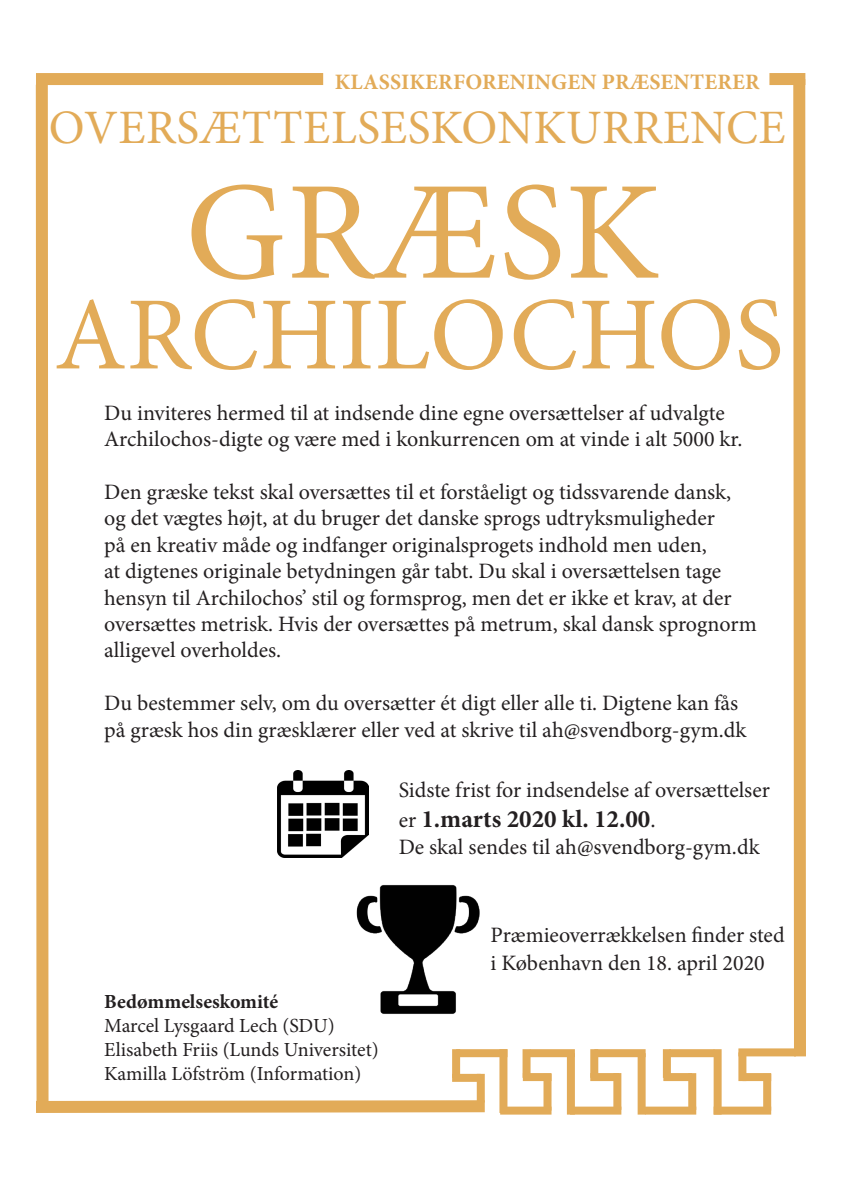
<style>
.page{position:relative;width:842px;height:1191px;background:#fff}
.page>*{position:absolute;margin:0;border:0;box-sizing:border-box;transform-origin:0 0}
.t1{font:140px "Minion Pro";letter-spacing:.01em;color:#e2ab58}
.t2{font:104px "Minion Pro";color:#e2ab58}
.t3{font:48px "Minion Pro";letter-spacing:.01em;color:#e2ab58}
.t4{font:700 25px "Minion Pro";color:#231f20}
.t5{font:22px/26.4px "Minion Pro";color:#231f20}
.t6{font:700 22px "Minion Pro";letter-spacing:.01em;color:#e2ab58}
.t7{font:20px "Minion Pro";letter-spacing:-.005em;color:#231f20}
.t8{font:700 20px "Minion Pro";color:#231f20}
.s1{font-weight:400;font-size:22px}
.s2{font-weight:400;font-size:23px}
</style>
<div class="page">
<svg style="left:787px;top:73px;width:19px;height:984px"></svg>
<svg style="left:35px;top:73px;width:462px;height:1040px"></svg>
<div style="left:456px;top:1049px;width:51px;height:8px;background:#e2ab58"></div>
<div style="left:499px;top:1049px;width:8px;height:64px;background:#e2ab58"></div>
<div style="left:477px;top:1073px;width:8px;height:29px;background:#e2ab58"></div>
<div style="left:452px;top:1073px;width:29px;height:8px;background:#e2ab58"></div>
<div style="left:452px;top:1049px;width:8px;height:28px;background:#e2ab58"></div>
<div style="left:500px;top:1106px;width:51px;height:8px;background:#e2ab58"></div>
<div style="left:543px;top:1073px;width:8px;height:37px;background:#e2ab58"></div>
<div style="left:523px;top:1073px;width:28px;height:8px;background:#e2ab58"></div>
<div style="left:522px;top:1049px;width:8px;height:28px;background:#e2ab58"></div>
<div style="left:530px;top:1049px;width:45px;height:8px;background:#e2ab58"></div>
<div style="left:567px;top:1053px;width:8px;height:61px;background:#e2ab58"></div>
<div style="left:570px;top:1106px;width:51px;height:8px;background:#e2ab58"></div>
<div style="left:613px;top:1073px;width:8px;height:36px;background:#e2ab58"></div>
<div style="left:590px;top:1073px;width:29px;height:8px;background:#e2ab58"></div>
<div style="left:590px;top:1049px;width:8px;height:28px;background:#e2ab58"></div>
<div style="left:594px;top:1049px;width:52px;height:8px;background:#e2ab58"></div>
<div style="left:638px;top:1053px;width:8px;height:61px;background:#e2ab58"></div>
<div style="left:645px;top:1106px;width:51px;height:8px;background:#e2ab58"></div>
<div style="left:688px;top:1073px;width:8px;height:36px;background:#e2ab58"></div>
<div style="left:663px;top:1073px;width:29px;height:8px;background:#e2ab58"></div>
<div style="left:663px;top:1049px;width:8px;height:28px;background:#e2ab58"></div>
<div style="left:669px;top:1049px;width:45px;height:8px;background:#e2ab58"></div>
<div style="left:714px;top:1049px;width:8px;height:65px;background:#e2ab58"></div>
<div style="left:714px;top:1106px;width:57px;height:8px;background:#e2ab58"></div>
<div style="left:763px;top:1073px;width:8px;height:37px;background:#e2ab58"></div>
<div style="left:742px;top:1073px;width:29px;height:8px;background:#e2ab58"></div>
<div style="left:738px;top:1052px;width:8px;height:29px;background:#e2ab58"></div>
<div style="left:738px;top:1048px;width:58px;height:8px;background:#e2ab58"></div>
<div style="left:769px;top:73px;width:36px;height:12px;background:#e2ab58"></div>
<img style="left:321px;top:865px;width:176px;height:170px">
<img style="left:278px;top:770px;width:90px;height:88px">
<p class="t6" style="left:335px;top:66px;width:426px">KLASSIKERFORENINGEN PRÆSENTERER</p>
<p class="t3" style="left:49px;top:96px;width:739px">OVERSÆTTELSESKONKURRENCE</p>
<p class="t1" style="left:185px;top:139px;width:475px">GRÆSK</p>
<p class="t2" style="left:55px;top:265px;width:731px">ARCHILOCHOS</p>
<p class="t5" style="left:104px;top:400px;width:640px">Du inviteres hermed til at indsende dine egne oversættelser af udvalgte<br>Archilochos-digte og være med i konkurrencen om at vinde i alt 5000 kr.</p>
<p class="t5" style="left:104px;top:479px;width:654px">Den græske tekst skal oversættes til et forståeligt og tidssvarende dansk, og det vægtes højt, at du bruger det danske sprogs udtryksmuligheder<br>på en kreativ måde og indfanger originalsprogets indhold men uden,<br>at digtenes originale betydningen går tabt. Du skal i oversættelsen tage hensyn til Archilochos’ stil og formsprog, men det er ikke et krav, at der oversættes metrisk. Hvis der oversættes på metrum, skal dansk sprognorm alligevel overholdes.</p>
<p class="t5" style="left:104px;top:690px;width:644px">Du bestemmer selv, om du oversætter ét digt eller alle ti. Digtene kan fås på græsk hos din græsklærer eller ved at skrive til ah@svendborg-gym.dk</p>
<p class="t5" style="left:399px;top:777px;width:373px">Sidste frist for indsendelse af oversættelser</p>
<p class="t4" style="left:399px;top:801px;width:259px"><span class="s1">er</span> 1.marts 2020 kl. 12.00<span class="s2">.</span></p>
<p class="t5" style="left:399px;top:833px;width:362px">De skal sendes til ah@svendborg-gym.dk</p>
<p class="t8" style="left:104px;top:987px;width:176px">Bedømmelseskomité</p>
<p class="t7" style="left:104px;top:1012px;width:232px">Marcel Lysgaard Lech (SDU)</p>
<p class="t7" style="left:104px;top:1036px;width:276px">Elisabeth Friis (Lunds Universitet)</p>
<p class="t7" style="left:104px;top:1060px;width:259px">Kamilla Löfström (Information)</p>
<p class="t5" style="left:491px;top:921px;width:296px;line-height:27.6px">Præmieoverrækkelsen finder sted i København den 18. april 2020</p>
</div>
